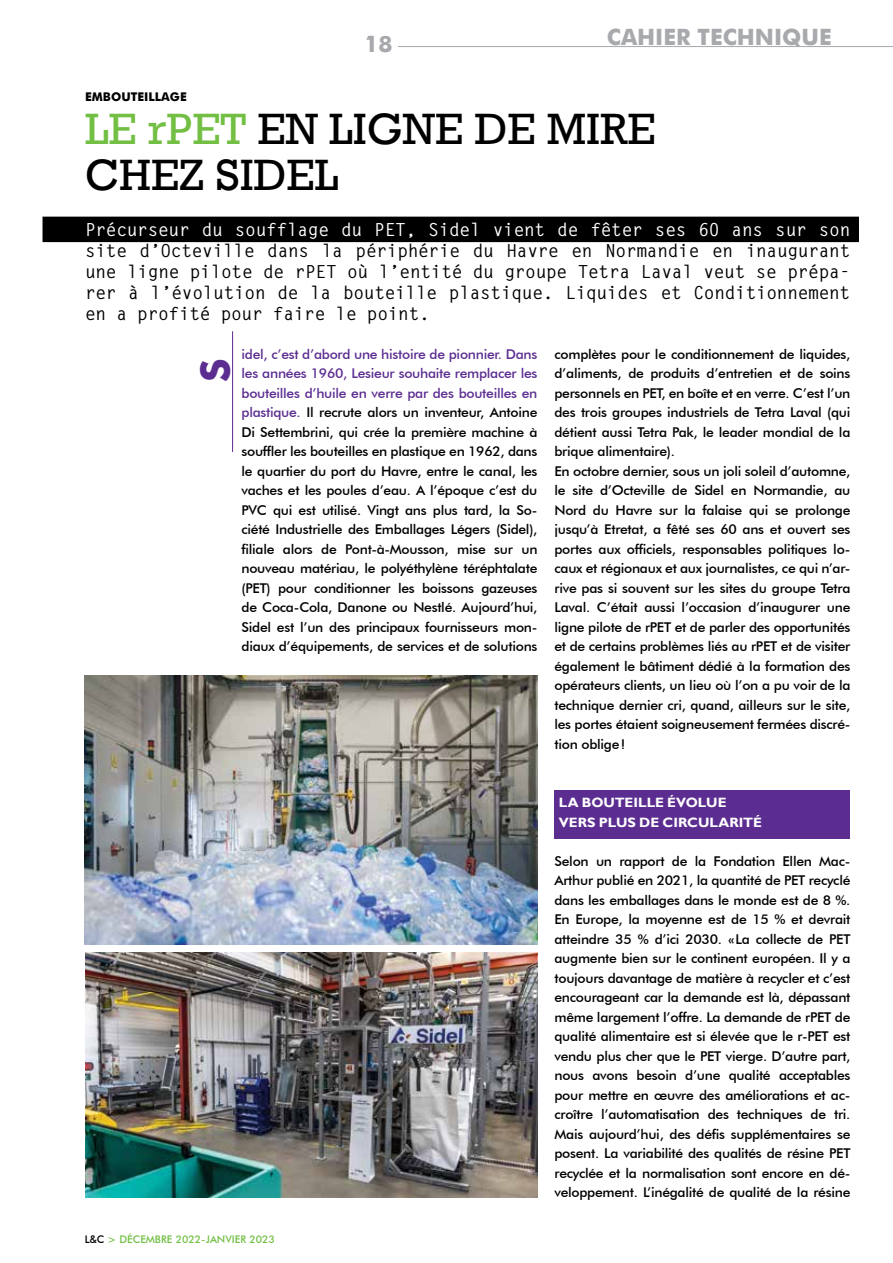
<style>
.page{position:relative;width:893px;height:1263px;background:#fff}
.page>*{position:absolute;margin:0;border:0;box-sizing:border-box;transform-origin:0 0}
.t1{font:45px/46.5px "Rockwell";color:#000}
.t2{font:700 40.5px "Futura";color:#5c2d91}
.t3{font:700 22.5px "Futura";color:#a7a9ac}
.t4{font:700 18px/21px "Letter Gothic Std";letter-spacing:-.02em;color:#000;text-align:justify}
.t5{font:700 18px "Letter Gothic Std";letter-spacing:-.02em;color:#fff}
.t6{font:500 13.5px/19.5px "Futura BT";letter-spacing:-.02em;color:#000}
.t7{font:700 13.5px/19.5px "Gill Sans";color:#fff}
.t8{font:700 12px "Futura";color:#000}
.t9{font:500 10.5px "Futura BT";color:#72bf44}
.s1{color:#72bf44}
.s2{color:#5c2d91}
.s3{color:#000}
</style>
<div class="page">
<hr style="left:398px;top:46px;width:495px;height:1px;background:#a7a9ac">
<div style="left:43px;top:217px;width:816px;height:25px;background:#000"></div>
<hr style="left:232px;top:331px;width:1px;height:121px;background:#5c2d91">
<div style="left:554px;top:789px;width:296px;height:49px;background:#5c2d91"></div>
<img style="left:85px;top:952px;width:452px;height:245px">
<img style="left:85px;top:675px;width:452px;height:269px">
<p class="t8" style="left:85px;top:88px;width:103px">EMBOUTEILLAGE</p>
<h3 class="t3" style="left:364px;top:28px;width:30px">18</h3>
<h3 class="t3" style="left:607px;top:21px;width:226px">CAHIER TECHNIQUE</h3>
<h1 class="t1" style="left:85px;top:106px;width:572px"><span class="s1">LE rPET</span> EN LIGNE DE MIRE<br>CHEZ SIDEL</h1>
<h3 class="t5" style="left:85px;top:218px;width:767px">Précurseur du soufflage du PET, Sidel vient de fêter ses 60 ans sur son</h3>
<p class="t4" style="left:85px;top:240px;width:767px">site d’Octeville dans la périphérie du Havre en Normandie en inaugurant une ligne pilote de rPET où l’entité du groupe Tetra Laval veut se prépa&shy;rer à l’évolution de la bouteille plastique. Liquides et Conditionnement en a profité pour faire le point.</p>
<p class="t6" style="left:242px;top:344px;width:297px;text-align:justify"><span class="s2">idel, c’est d’abord une histoire de pionnier. Dans les années 1960, Lesieur souhaite remplacer les bouteilles d’huile en verre par des bouteilles en plastique.</span> Il recrute alors un inventeur, Antoine Di Settembrini, qui crée la première machine à souffler les bouteilles en plastique en 1962, dans le quartier du port du Havre, entre le canal, les vaches et les poules d’eau. A l’époque c’est du PVC qui est utilisé. Vingt ans plus tard, la So&shy;ciété Industrielle des Emballages Légers (Sidel), filiale alors de Pont-à-Mousson, mise sur un nouveau matériau, le polyéthylène téréphtalate (PET) pour conditionner les boissons gazeuses de Coca-Cola, Danone ou Nestlé. Aujourd’hui, Sidel est l’un des principaux fournisseurs mon&shy;diaux d’équipements, de services et de solutions</p>
<h2 class="t2" style="left:186px;top:382px;width:25px;rotate:-90deg">S</h2>
<p class="t6" style="left:554px;top:344px;width:297px">complètes pour le conditionnement de liquides, d’aliments, de produits d’entretien et de soins personnels en PET, en boîte et en verre. C’est l’un des trois groupes industriels de Tetra Laval (qui détient aussi Tetra Pak, le leader mondial de la brique alimentaire).<br>En octobre dernier, sous un joli soleil d’automne, le site d’Octeville de Sidel en Normandie, au Nord du Havre sur la falaise qui se prolonge jusqu’à Etretat, a fêté ses 60 ans et ouvert ses portes aux officiels, responsables politiques lo&shy;caux et régionaux et aux journalistes, ce qui n’ar&shy;rive pas si souvent sur les sites du groupe Tetra Laval. C’était aussi l’occasion d’inaugurer une ligne pilote de rPET et de parler des opportunités et de certains problèmes liés au rPET et de visiter également le bâtiment dédié à la formation des opérateurs clients, un lieu où l’on a pu voir de la technique dernier cri, quand, ailleurs sur le site, les portes étaient soigneusement fermées discré&shy;tion oblige!</p>
<p class="t9" style="left:85px;top:1232px;width:192px"><span class="s3">L&amp;C</span> &gt; DÉCEMBRE 2022-JANVIER 2023</p>
<p class="t7" style="left:559px;top:793px;width:205px">LA BOUTEILLE ÉVOLUE<br>VERS PLUS DE CIRCULARITÉ</p>
<p class="t6" style="left:554px;top:851px;width:297px">Selon un rapport de la Fondation Ellen Mac-Arthur publié en 2021, la quantité de PET recyclé dans les emballages dans le monde est de 8 %.<br>En Europe, la moyenne est de 15 % et devrait atteindre 35 % d’ici 2030. «La collecte de PET augmente bien sur le continent européen. Il y a toujours davantage de matière à recycler et c’est encourageant car la demande est là, dépassant même largement l’offre. La demande de rPET de qualité alimentaire est si élevée que le r-PET est vendu plus cher que le PET vierge. D’autre part, nous avons besoin d’une qualité acceptables pour mettre en œuvre des améliorations et ac&shy;croître l’automatisation des techniques de tri.<br>Mais aujourd’hui, des défis supplémentaires se posent. La variabilité des qualités de résine PET recyclée et la normalisation sont encore en dé&shy;veloppement. L’inégalité de qualité de la résine</p>
</div>
